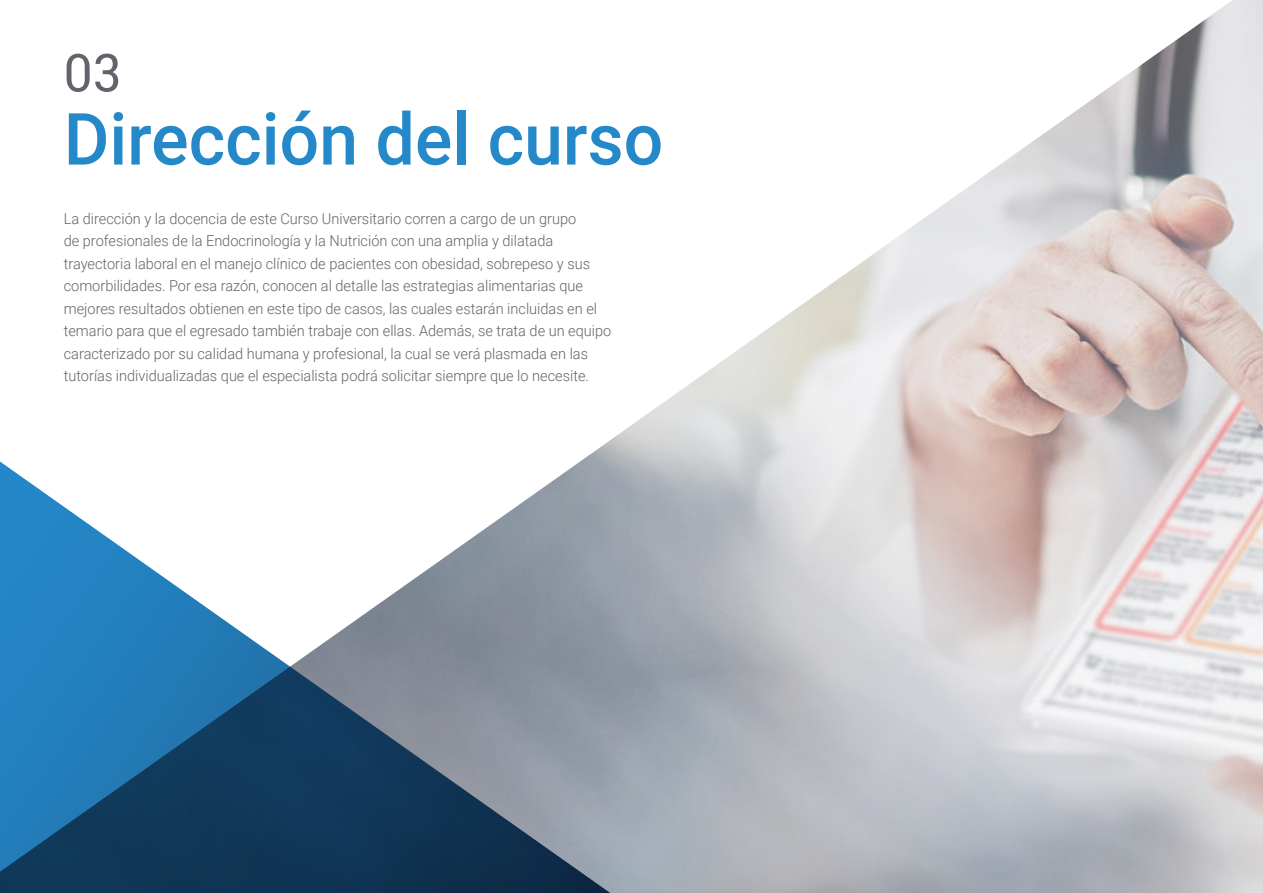
<style>
.page{position:relative;width:1263px;height:893px;background:#fff}
.page>*{position:absolute;margin:0;border:0;box-sizing:border-box;transform-origin:0 0}
.t1{font:500 72px "Roboto";color:#2488c9}
.t2{font:52.5px "Roboto";color:#61646a}
.t3{font:300 15px/22.5px "Roboto";color:#61646a}
</style>
<div class="page">
<img style="left:602px;top:0;width:661px;height:893px">
<svg style="left:0;top:446px;width:640px;height:447px"></svg>
<h2 class="t2" style="left:64px;top:36px;width:59px">03</h2>
<h1 class="t1" style="left:64px;top:89px;width:601px">Dirección del curso</h1>
<p class="t3" style="left:64px;top:207px;width:549px">La dirección y la docencia de este Curso Universitario corren a cargo de un grupo<br>de profesionales de la Endocrinología y la Nutrición con una amplia y dilatada trayectoria laboral en el manejo clínico de pacientes con obesidad, sobrepeso y sus comorbilidades. Por esa razón, conocen al detalle las estrategias alimentarias que mejores resultados obtienen en este tipo de casos, las cuales estarán incluidas en el temario para que el egresado también trabaje con ellas. Además, se trata de un equipo caracterizado por su calidad humana y profesional, la cual se verá plasmada en las tutorías individualizadas que el especialista podrá solicitar siempre que lo necesite.</p>
</div>
